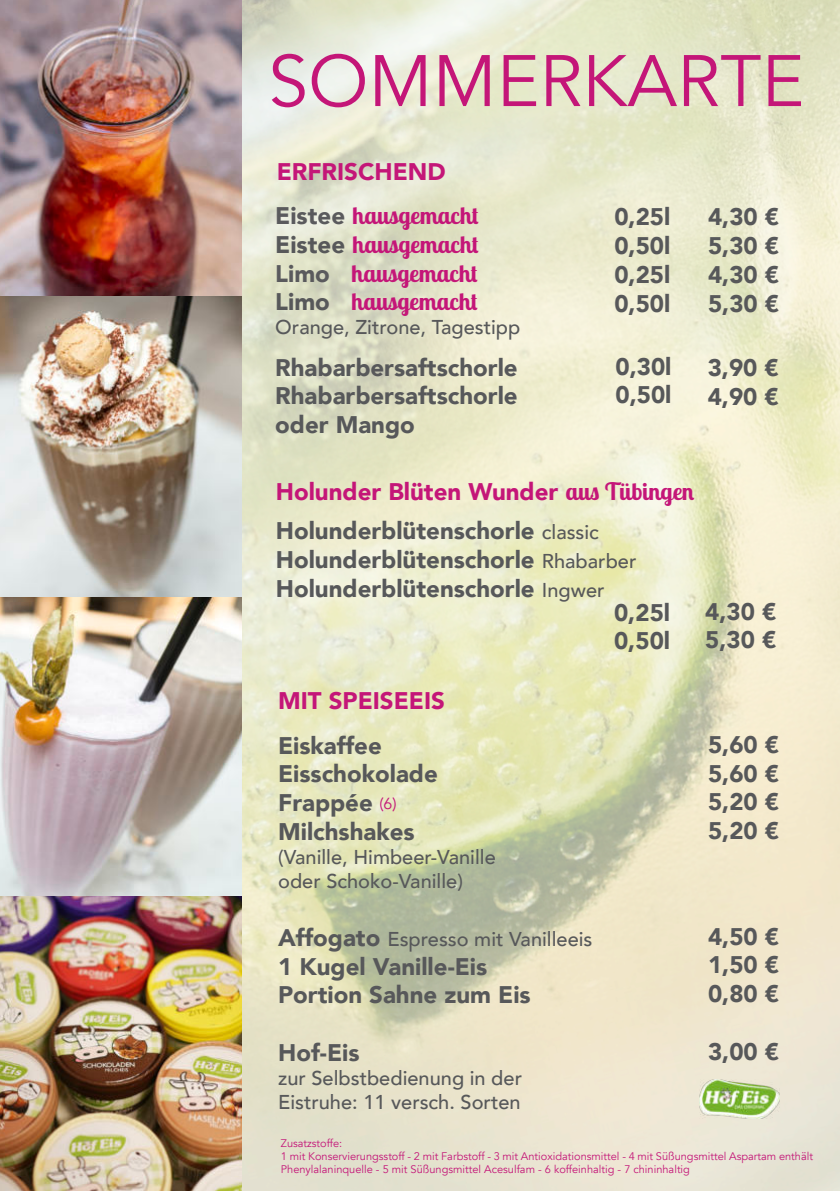
<style>
.page{position:relative;width:840px;height:1191px;background:#fff}
.page>*{position:absolute;margin:0;border:0;box-sizing:border-box;transform-origin:0 0}
.t1{font:72px "Avenir";color:#c41678}
.t2{font:900 24px/28.8px "Avenir";color:#57585a}
.t3{font:700 24px/28.8px "Lobster Two";color:#c41678;text-align:justify}
.t4{font:900 24px "Avenir";color:#c41678}
.t5{font:500 20px/24px "Avenir";color:#57585a}
.t6{font:16px "Avenir";color:#c41678}
.t7{font:11px/13.2px "Avenir";color:#c41678}
.s1{font-family:"Avenir";font-weight:900;color:#5a5a5d}
.s2{font-family:"Avenir";font-weight:900;color:#57585a}
.s3{color:#c41678}
.s4{font-family:"Lobster Two";font-weight:700;color:#c41678}
.s5{font-weight:500;font-size:20px}
.s6{font-weight:900;font-size:24px}
</style>
<div class="page">
<img style="left:241px;top:0;width:598px;height:1191px">
<img style="left:0;top:0;width:241px;height:1191px">
<img style="left:699px;top:1079px;width:80px;height:39px">
<h1 class="t1" style="left:268px;top:51px;width:537px">SOMMERKARTE</h1>
<p class="t4" style="left:276px;top:161px;width:170px">ERFRISCHEND</p>
<p class="t3" style="left:275px;top:203px;width:205px"><span class="s1">Eistee</span> hausgemacht <span class="s2">Eistee</span> hausgemacht <span class="s1">Limo</span> hausgemacht <span class="s2">Limo</span> hausgemacht</p>
<p class="t5" style="left:275px;top:318px;width:246px">Orange, Zitrone, Tagestipp</p>
<p class="t2" style="left:275px;top:355px;width:244px;text-align:justify">Rhabarbersaftschorle Rhabarbersaftschorle oder Mango</p>
<p class="t2" style="left:614px;top:205px;width:57px;text-align:justify">0,25l 0,50l 0,25l 0,50l</p>
<p class="t2" style="left:615px;top:354px;width:57px">0,30l<br>0,50l</p>
<p class="t2" style="left:707px;top:205px;width:73px;text-align:justify">4,30 € 5,30 € 4,30 € 5,30 €</p>
<p class="t2" style="left:707px;top:355px;width:73px">3,90 €<br>4,90 €</p>
<p class="t2" style="left:276px;top:475px;width:420px;line-height:38.6px"><span class="s3">Holunder Blüten Wunder</span> <span class="s4">aus Tübingen<br></span>Holunderblütenschorle <span class="s5">classic</span></p>
<p class="t2" style="left:276px;top:547px;width:362px">Holunderblütenschorle <span class="s5">Rhabarber<br></span>Holunderblütenschorle <span class="s5">Ingwer</span></p>
<p class="t2" style="left:613px;top:600px;width:57px">0,25l<br>0,50l</p>
<p class="t2" style="left:704px;top:599px;width:73px">4,30 €<br>5,30 €</p>
<p class="t4" style="left:278px;top:690px;width:168px">MIT SPEISEEIS</p>
<p class="t2" style="left:278px;top:733px;width:161px">Eiskaffee<br>Eisschokolade<br>Frappée<br>Milchshakes</p>
<p class="t5" style="left:278px;top:847px;width:219px">(Vanille, Himbeer-Vanille oder Schoko-Vanille)</p>
<p class="t5" style="left:278px;top:929px;width:316px"><span class="s6">Affogato</span> Espresso mit Vanilleeis</p>
<p class="t2" style="left:278px;top:953px;width:254px">1 Kugel Vanille-Eis<br>Portion Sahne zum Eis</p>
<p class="t2" style="left:278px;top:1040px;width:83px">Hof-Eis</p>
<p class="t5" style="left:278px;top:1068px;width:245px">zur Selbstbedienung in der<br>Eistruhe: 11 versch. Sorten</p>
<p class="t6" style="left:379px;top:797px;width:19px">(6)</p>
<p class="t2" style="left:707px;top:732px;width:73px;text-align:justify">5,60 € 5,60 € 5,20 € 5,20 €</p>
<p class="t2" style="left:707px;top:924px;width:73px;text-align:justify">4,50 € 1,50 € 0,80 €</p>
<p class="t2" style="left:707px;top:1039px;width:73px">3,00 €</p>
<p class="t7" style="left:281px;top:1137px;width:533px">Zusatzstoffe:<br>1 mit Konservierungsstoff - 2 mit Farbstoff - 3 mit Antioxidationsmittel - 4 mit Süßungsmittel Aspartam enthält<br>Phenylalaninquelle - 5 mit Süßungsmittel Acesulfam - 6 koffeinhaltig - 7 chininhaltig</p>
</div>
